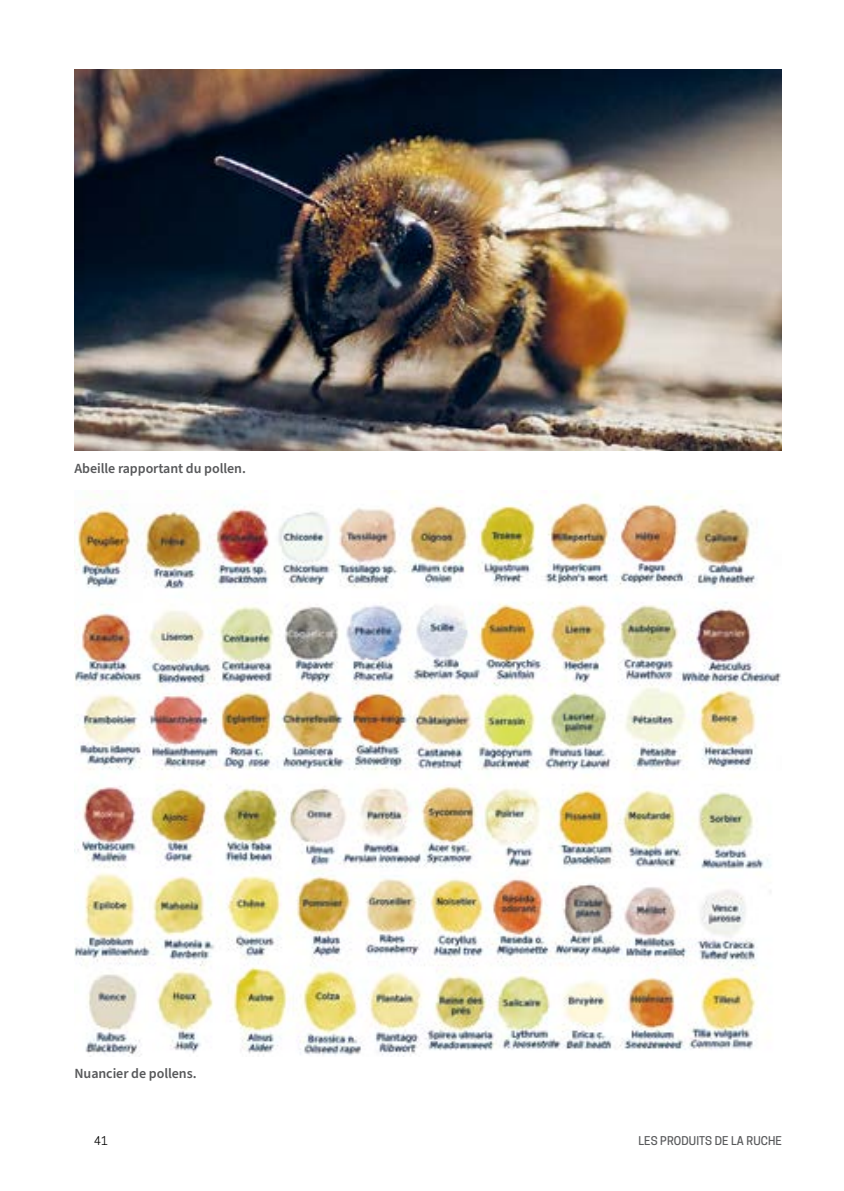
<style>
.page{position:relative;width:844px;height:1191px;background:#fff}
.page>*{position:absolute;margin:0;border:0;box-sizing:border-box;transform-origin:0 0}
.t1{font:600 14px "Source Sans Pro";letter-spacing:-.005em;color:#58595b}
.t2{font:500 11.38px "Cooper Hewitt";letter-spacing:.01em;color:#58595b}
.t3{font:11.38px "Cooper Hewitt";color:#000}
</style>
<div class="page">
<img style="left:74px;top:69px;width:707px;height:381px">
<img style="left:74px;top:490px;width:707px;height:566px">
<p class="t1" style="left:74px;top:459px;width:173px">Abeille rapportant du pollen.</p>
<p class="t1" style="left:74px;top:1063px;width:124px">Nuancier de pollens.</p>
<p class="t3" style="left:94px;top:1134px;width:15px">41</p>
<p class="t2" style="left:638px;top:1134px;width:145px">LES PRODUITS DE LA RUCHE</p>
</div>
